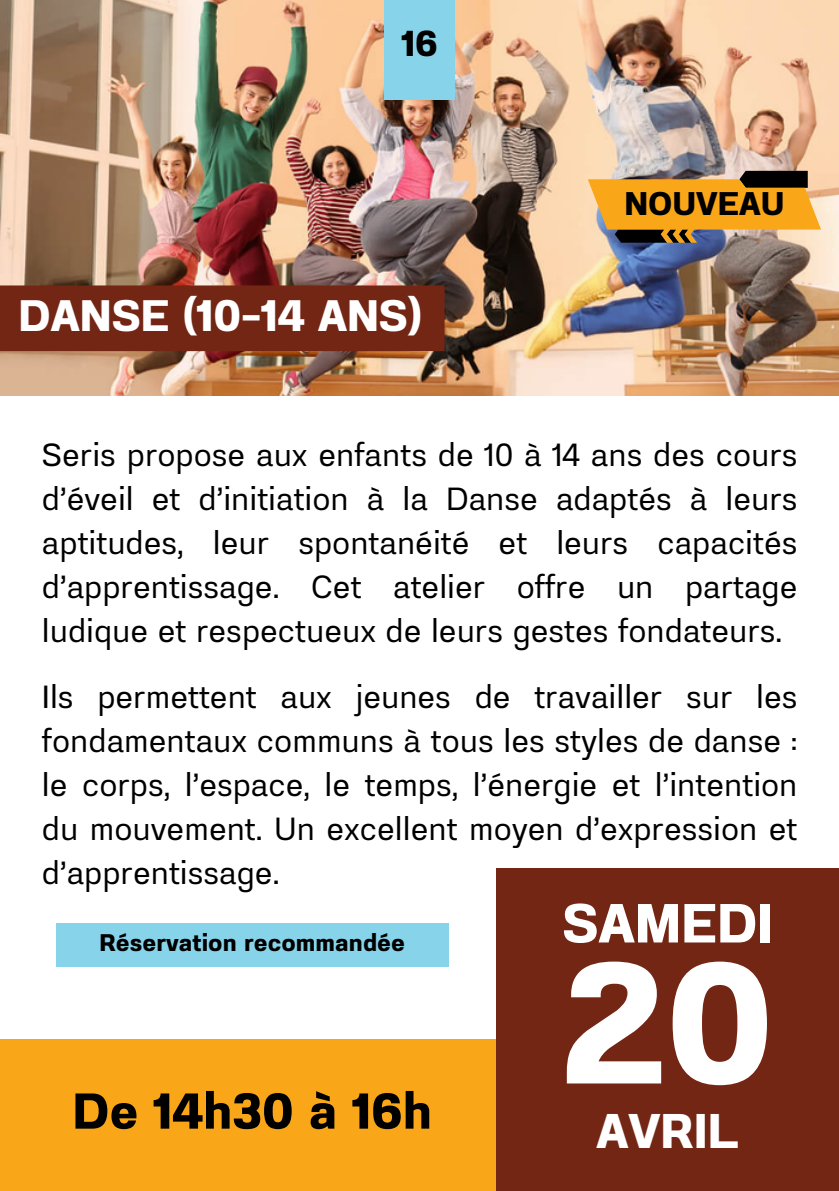
<style>
.page{position:relative;width:839px;height:1191px;background:#fff}
.page>*{position:absolute;margin:0;border:0;box-sizing:border-box;transform-origin:0 0}
.t1{font:700 171.6px "Prachason Neue";color:#fff}
.t2{font:700 55px "Prachason Neue";color:#fff}
.t3{font:700 50.2px "Prachason Neue";color:#000}
.t4{font:700 48.6px "Prachason Neue";color:#fff}
.t5{font:700 44px "Prachason Neue";color:#fff}
.t6{font:700 36px "Prachason Neue";color:#000}
.t7{font:700 32.8px "Prachason Neue";color:#000}
.t8{font:32px/44px "Prachason Neue";color:#000;text-align:justify}
.t9{font:700 24px "Prachason Neue";color:#000}
</style>
<div class="page">
<img style="left:0;top:0;width:838px;height:396px">
<div style="left:0;top:1040px;width:667px;height:151px;background:#faa619"></div>
<div style="left:496px;top:868px;width:342px;height:323px;background:#742614"></div>
<div style="left:0;top:285px;width:444px;height:66px;background:#742614"></div>
<svg style="left:588px;top:171px;width:233px;height:71px;background:#cf953a"></svg>
<div style="left:384px;top:0;width:71px;height:100px;background:#87d4ea"></div>
<div style="left:56px;top:923px;width:392px;height:44px;background:#87d4ea"></div>
<h1 class="t6" style="left:402px;top:28px;width:37px">16</h1>
<h5 class="t5" style="left:18px;top:296px;width:405px">DANSE (10-14 ANS)</h5>
<h4 class="t7" style="left:624px;top:189px;width:162px">NOUVEAU</h4>
<p class="t8" style="left:42px;top:434px;width:757px">Seris propose aux enfants de 10 à 14 ans des cours d’éveil et d’initiation à la Danse adaptés à leurs aptitudes, leur spontanéité et leurs capacités d’apprentissage. Cet atelier offre un partage ludique et respectueux de leurs gestes fondateurs.</p>
<h4 class="t8" style="left:42px;top:677px;width:757px">Ils permettent aux jeunes de travailler sur les fondamentaux communs à tous les styles de danse : le corps, l’espace, le temps, l’énergie et l’intention du mouvement. Un excellent moyen d’expression et d’apprentissage.</h4>
<p class="t9" style="left:100px;top:932px;width:307px">Réservation recommandée</p>
<h3 class="t3" style="left:72px;top:1088px;width:361px">De 14h30 à 16h</h3>
<p class="t2" style="left:562px;top:898px;width:212px">SAMEDI</p>
<p class="t1" style="left:561px;top:946px;width:214px">20</p>
<p class="t4" style="left:596px;top:1109px;width:144px">AVRIL</p>
</div>
